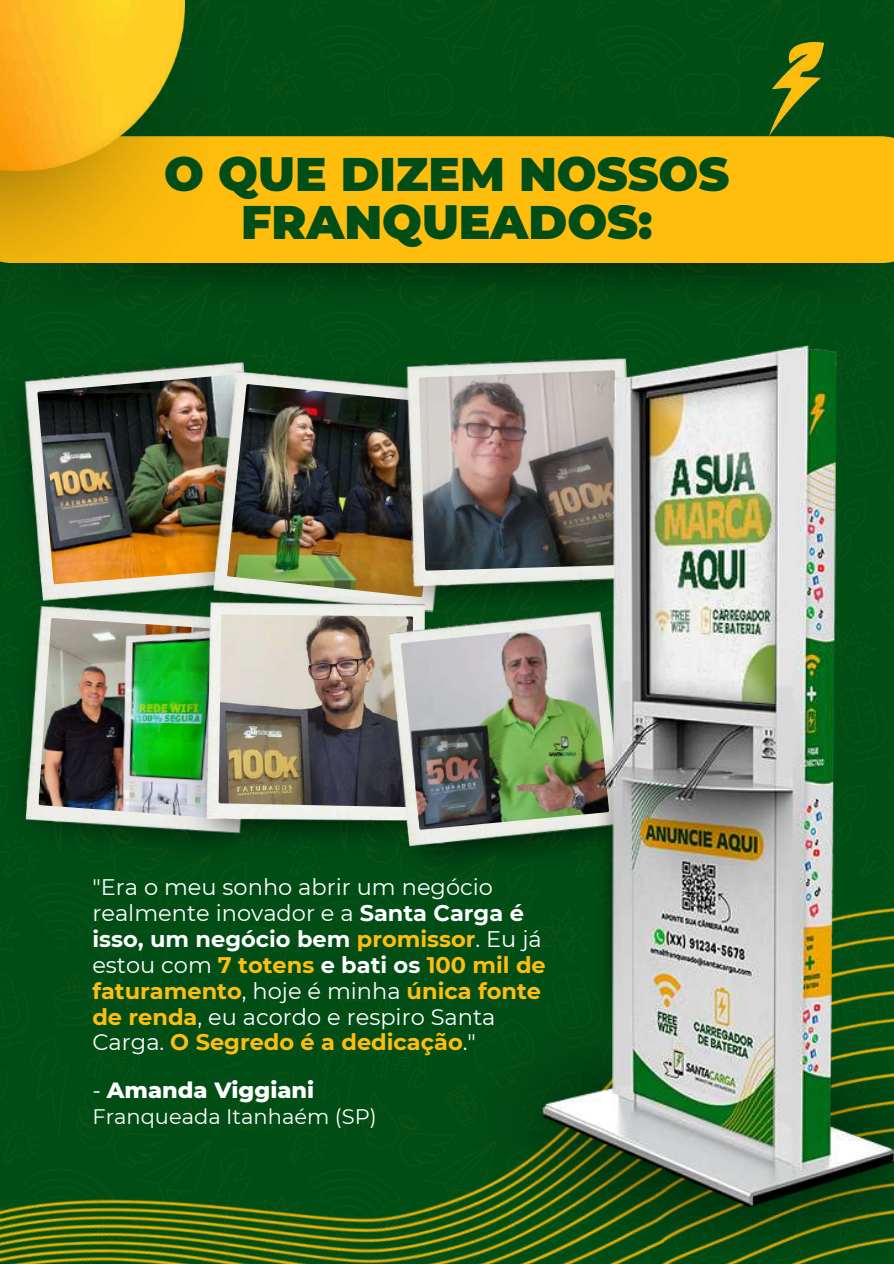
<style>
.page{position:relative;width:894px;height:1264px;background:#fff}
.page>*{position:absolute;margin:0;border:0;box-sizing:border-box;transform-origin:0 0}
.t1{font:900 46.95px/48.3px "Montserrat";color:#004d16;text-align:center}
.t2{font:22.5px/25.8px "Montserrat";color:#fff}
.t3{font:800 22.5px "Montserrat";color:#fff}
.t4{font:21px "Montserrat";color:#fff}
.s1{font-weight:700}
.s2{font-weight:700;color:#ffbe0d}
.s3{font-weight:400}
</style>
<div class="page">
<img style="left:0;top:0;width:893px;height:1263px">
<img style="left:452px;top:953px;width:441px;height:310px">
<img style="left:542px;top:345px;width:351px;height:861px">
<div style="left:207px;top:136px;width:686px;height:127px;background:#ffbe0d"></div>
<img style="left:769px;top:42px;width:54px;height:94px">
<img style="left:0;top:0;width:207px;height:304px">
<img style="left:0;top:0;width:184px;height:171px">
<h1 class="t1" style="left:164px;top:150px;width:566px">O QUE DIZEM NOSSOS<br>FRANQUEADOS:</h1>
<p class="t2" style="left:92px;top:874px;width:455px">"Era o meu sonho abrir um negócio realmente inovador e a <span class="s1">Santa Carga é isso, um negócio bem</span> <span class="s2">promissor</span>. Eu já estou com <span class="s2">7 totens</span> <span class="s1">e bati os</span> <span class="s2">100 mil de faturamento</span>, hoje é minha <span class="s2">única fonte de renda</span>, eu acordo e respiro Santa Carga. <span class="s2">O Segredo é a dedicação</span>."</p>
<p class="t3" style="left:92px;top:1075px;width:223px"><span class="s3">-</span> Amanda Viggiani</p>
<p class="t4" style="left:92px;top:1103px;width:286px">Franqueada Itanhaém (SP)</p>
</div>
